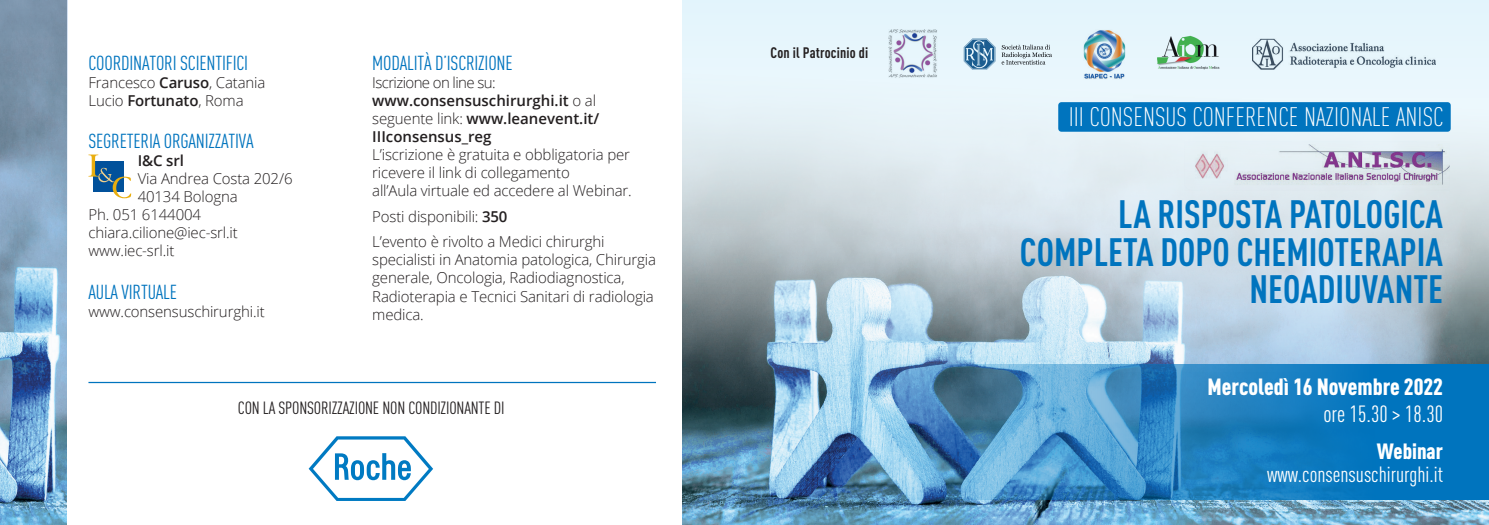
<style>
.page{position:relative;width:1489px;height:525px;background:#fff}
.page>*{position:absolute;margin:0;border:0;box-sizing:border-box;transform-origin:0 0}
.t1{font:700 condensed 39px/37.5px "DIN Pro";color:#0074be;text-align:right;scale:.96 1}
.t2{font:300 condensed 26.38px "DIN Pro";color:#fff;scale:1.04 1}
.t3{font:900 condensed 23.12px "DIN Pro";color:#fff}
.t4{font:condensed 23.12px "DIN Pro";color:#fff}
.t5{font:condensed 21.75px "DIN Pro";color:#fff}
.t6{font:900 condensed 21.75px "DIN Pro";color:#fff}
.t7{font:20px "DIN Cond";letter-spacing:-.01em;color:#0074be}
.t8{font:17.5px "DIN Cond";letter-spacing:-.01em;color:#231f20}
.t9{font:300 15px/18px "Open Sans";letter-spacing:-.01em;color:#231f20}
.t10{font:600 15px/18px "Open Sans";color:#231f20}
.t11{font:700 15px "DIN Cond";letter-spacing:.01em;color:#231f20}
.s1{font-weight:600}
.s2{font-weight:300}
</style>
<div class="page">
<img style="left:0;top:282px;width:66px;height:242px">
<svg style="left:0;top:0;width:68px;height:282px;background:#829eb6"></svg>
<svg style="left:308px;top:436px;width:125px;height:64px"></svg>
<hr style="left:88px;top:381px;width:568px;height:2px;background:#0074be">
<svg style="left:88px;top:154px;width:43px;height:44px"></svg>
<img style="left:682px;top:427px;width:806px;height:97px">
<svg style="left:682px;top:0;width:806px;height:427px;background:#ccdbe4"></svg>
<div style="left:1184px;top:141px;width:265px;height:49px;background:#e1ecf2;border-radius:6px"></div>
<img style="left:1195px;top:144px;width:254px;height:41px">
<div style="left:1058px;top:102px;width:392px;height:30px;background:#0074be;border-radius:3px"></div>
<img style="left:702px;top:364px;width:786px;height:136px">
<svg style="left:1001px;top:45px;width:50px;height:20px"></svg>
<svg style="left:963px;top:39px;width:32px;height:31px"></svg>
<img style="left:1083px;top:30px;width:42px;height:49px">
<img style="left:1153px;top:32px;width:71px;height:45px">
<img style="left:1252px;top:39px;width:183px;height:31px">
<img style="left:888px;top:29px;width:49px;height:50px">
<h3 class="t7" style="left:88px;top:52px;width:161px">COORDINATORI SCIENTIFICI</h3>
<p class="t9" style="left:88px;top:73px;width:178px">Francesco <span class="s1">Caruso</span>, Catania<br>Lucio <span class="s1">Fortunato</span>, Roma</p>
<h3 class="t7" style="left:88px;top:130px;width:167px">SEGRETERIA ORGANIZZATIVA</h3>
<p class="t10" style="left:138px;top:151px;width:48px">I&amp;C srl</p>
<p class="t9" style="left:138px;top:169px;width:156px">Via Andrea Costa 202/6</p>
<p class="t9" style="left:138px;top:187px;width:101px">40134 Bologna</p>
<p class="t9" style="left:88px;top:205px;width:114px">Ph. 051 6144004</p>
<p class="t9" style="left:88px;top:223px;width:151px">chiara.cilione@iec-srl.it</p>
<p class="t9" style="left:88px;top:241px;width:87px">www.iec-srl.it</p>
<h3 class="t7" style="left:88px;top:280px;width:90px">AULA VIRTUALE</h3>
<p class="t9" style="left:88px;top:301px;width:178px">www.consensuschirurghi.it</p>
<h3 class="t7" style="left:372px;top:52px;width:142px">MODALITÀ D’ISCRIZIONE</h3>
<p class="t10" style="left:372px;top:73px;width:228px"><span class="s2">Iscrizione on line su: </span>www.consensuschirurghi.it <span class="s2">o al seguente link:</span> www.leanevent.it/<br>IIIconsensus_reg</p>
<p class="t9" style="left:372px;top:145px;width:261px">L’iscrizione è gratuita e obbligatoria per ricevere il link di collegamento<br>all’Aula virtuale ed accedere al Webinar.</p>
<p class="t9" style="left:372px;top:203px;width:234px;line-height:25.5px">Posti disponibili: <span class="s1">350<br></span>L’evento è rivolto a Medici chirurghi</p>
<p class="t9" style="left:372px;top:250px;width:285px">specialisti in Anatomia patologica, Chirurgia generale, Oncologia, Radiodiagnostica, Radioterapia e Tecnici Sanitari di radiologia medica.</p>
<p class="t8" style="left:238px;top:397px;width:268px">CON LA SPONSORIZZAZIONE NON CONDIZIONANTE DI</p>
<p class="t11" style="left:770px;top:43px;width:99px">Con il Patrocinio di</p>
<h2 class="t2" style="left:1068px;top:98px;width:362px">III CONSENSUS CONFERENCE NAZIONALE ANISC</h2>
<h1 class="t1" style="left:1019px;top:192px;width:442px">LA RISPOSTA PATOLOGICA<br>COMPLETA DOPO CHEMIOTERAPIA<br>NEOADIUVANTE</h1>
<h3 class="t3" style="left:1207px;top:368px;width:237px">Mercoledì 16 Novembre 2022</h3>
<h3 class="t4" style="left:1323px;top:397px;width:121px">ore 15.30 &gt; 18.30</h3>
<h3 class="t6" style="left:1376px;top:434px;width:68px">Webinar</h3>
<h3 class="t5" style="left:1267px;top:458px;width:177px">www.consensuschirurghi.it</h3>
</div>
